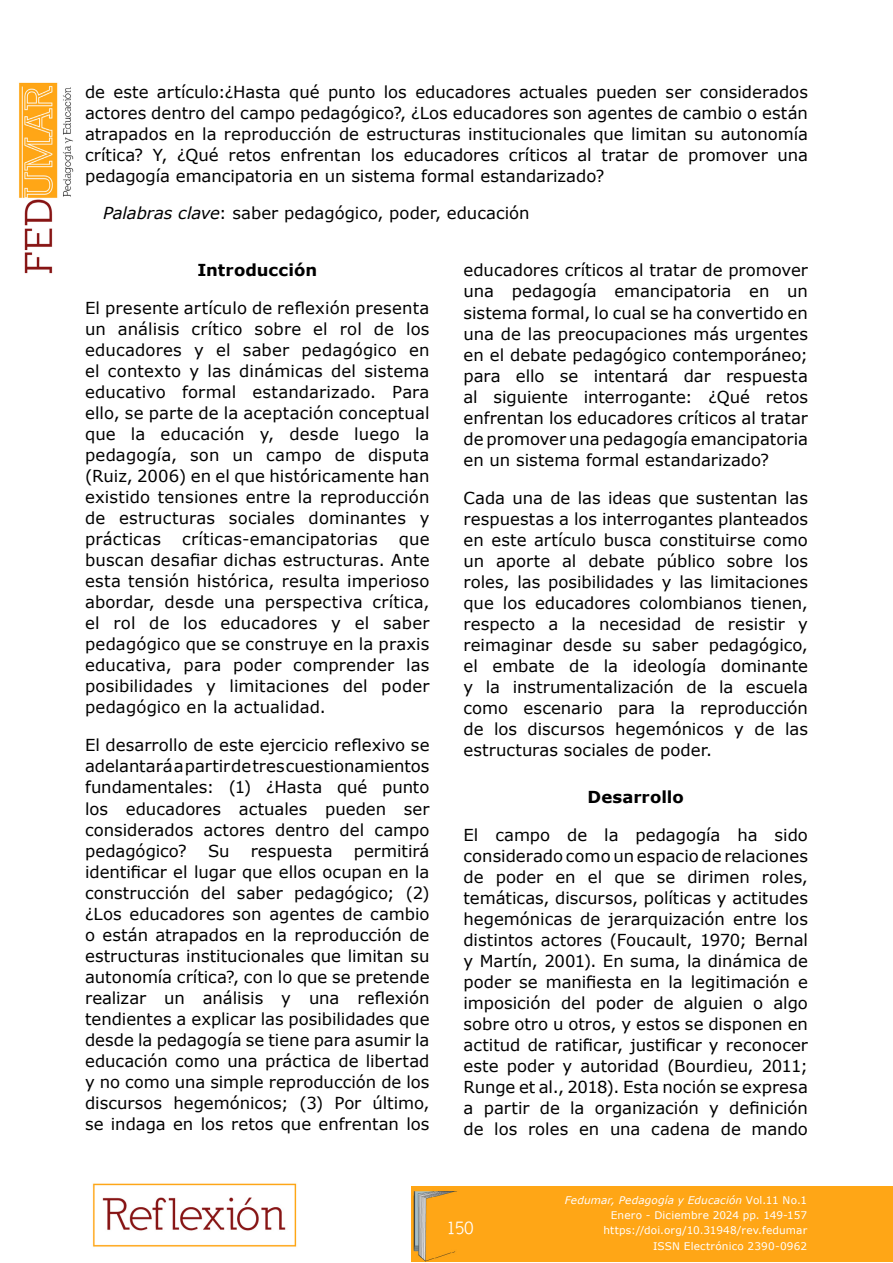
<style>
.page{position:relative;width:893px;height:1263px;background:#fff}
.page>*{position:absolute;margin:0;border:0;box-sizing:border-box;transform-origin:0 0}
.t1{font:700 18px "Nilland";color:#fff}
.t2{font:16.5px/21px "Verdana";color:#000;text-align:justify}
.t3{font:700 16.5px "Verdana";color:#000}
.t4{font:10.5px/15px "Verdana";letter-spacing:.015em;color:#fff;text-align:right}
.s1{font-style:italic}
</style>
<div class="page">
<div style="left:411px;top:1187px;width:482px;height:75px;background:#ffa616"></div>
<img style="left:19px;top:82px;width:55px;height:192px">
<img style="left:92px;top:1183px;width:205px;height:64px">
<p class="t2" style="left:85px;top:81px;width:724px">de este artículo:¿Hasta qué punto los educadores actuales pueden ser considerados actores dentro del campo pedagógico?, ¿Los educadores son agentes de cambio o están atrapados en la reproducción de estructuras institucionales que limitan su autonomía crítica? Y, ¿Qué retos enfrentan los educadores críticos al tratar de promover una pedagogía emancipatoria en un sistema formal estandarizado?</p>
<p class="t2" style="left:103px;top:202px;width:428px"><span class="s1">Palabras clave</span>: saber pedagógico, poder, educación</p>
<p class="t3" style="left:197px;top:259px;width:121px">Introducción</p>
<p class="t2" style="left:85px;top:298px;width:346px">El presente artículo de reflexión presenta un análisis crítico sobre el rol de los educadores y el saber pedagógico en el contexto y las dinámicas del sistema educativo formal estandarizado. Para ello, se parte de la aceptación conceptual que la educación y, desde luego la pedagogía, son un campo de disputa (Ruiz, 2006) en el que históricamente han existido tensiones entre la reproducción de estructuras sociales dominantes y prácticas</p>
<p class="t2" style="left:182px;top:529px;width:197px">críticas-emancipatorias</p>
<p class="t2" style="left:85px;top:529px;width:346px;text-indent:314px">que buscan desafiar dichas estructuras. Ante esta tensión histórica, resulta imperioso abordar, desde una perspectiva crítica, el rol de los educadores y el saber pedagógico que se construye en la praxis educativa, para poder comprender las posibilidades y limitaciones del poder pedagógico en la actualidad.</p>
<p class="t2" style="left:85px;top:735px;width:346px">El desarrollo de este ejercicio reflexivo se adelantará a partir de tres cuestionamientos fundamentales: (1) ¿Hasta qué punto los educadores actuales pueden ser considerados actores dentro del campo pedagógico?</p>
<p class="t2" style="left:85px;top:840px;width:346px;text-indent:269px">permitirá identificar el lugar que ellos ocupan en la construcción del saber pedagógico; (2) ¿Los educadores son agentes de cambio o están atrapados en la reproducción de estructuras institucionales que limitan su autonomía crítica?, con lo que se pretende realizar un análisis y una reflexión tendientes a explicar las posibilidades que desde la pedagogía se tiene para asumir la educación como una práctica de libertad y no como una simple reproducción de los discursos hegemónicos; (3) Por último, se indaga en los retos que enfrentan los</p>
<p class="t2" style="left:208px;top:840px;width:23px">Su</p>
<p class="t2" style="left:251px;top:840px;width:83px">respuesta</p>
<p class="t2" style="left:463px;top:260px;width:346px">educadores críticos al tratar de promover una pedagogía emancipatoria en un sistema formal, lo cual se ha convertido en una de las preocupaciones más urgentes en el debate pedagógico contemporáneo; para ello se intentará dar respuesta al siguiente interrogante: ¿Qué retos enfrentan los educadores críticos al tratar de promover una pedagogía emancipatoria en un sistema formal estandarizado?</p>
<p class="t2" style="left:463px;top:487px;width:346px">Cada una de las ideas que sustentan las respuestas a los interrogantes planteados en este artículo busca constituirse como un aporte al debate público sobre los roles, las posibilidades y las limitaciones que los educadores colombianos tienen, respecto a la necesidad de resistir y reimaginar desde su saber pedagógico, el embate de la ideología dominante y la instrumentalización de la escuela como escenario para la reproducción de los discursos hegemónicos y de las estructuras sociales de poder.</p>
<p class="t3" style="left:588px;top:785px;width:98px">Desarrollo</p>
<p class="t2" style="left:463px;top:824px;width:346px">El campo de la pedagogía ha sido considerado como un espacio de relaciones de poder en el que se dirimen roles, temáticas, discursos, políticas y actitudes hegemónicas de jerarquización entre los distintos actores (Foucault, 1970; Bernal y Martín, 2001). En suma, la dinámica de poder se manifiesta en la legitimación e imposición del poder de alguien o algo sobre otro u otros, y estos se disponen en actitud de ratificar, justificar y reconocer este poder y autoridad (Bourdieu, 2011; Runge et al., 2018). Esta noción se expresa a partir de la organización y definición de los roles en una cadena de mando</p>
<p class="t1" style="left:446px;top:1217px;width:29px">150</p>
<p class="t4" style="left:565px;top:1193px;width:244px"><span class="s1">Fedumar, Pedagogía y Educación</span> Vol.11 No.1<br>Enero - Diciembre 2024 pp. 149-157 https://doi.org/10.31948/rev.fedumar<br>ISSN Electrónico 2390-0962</p>
</div>
